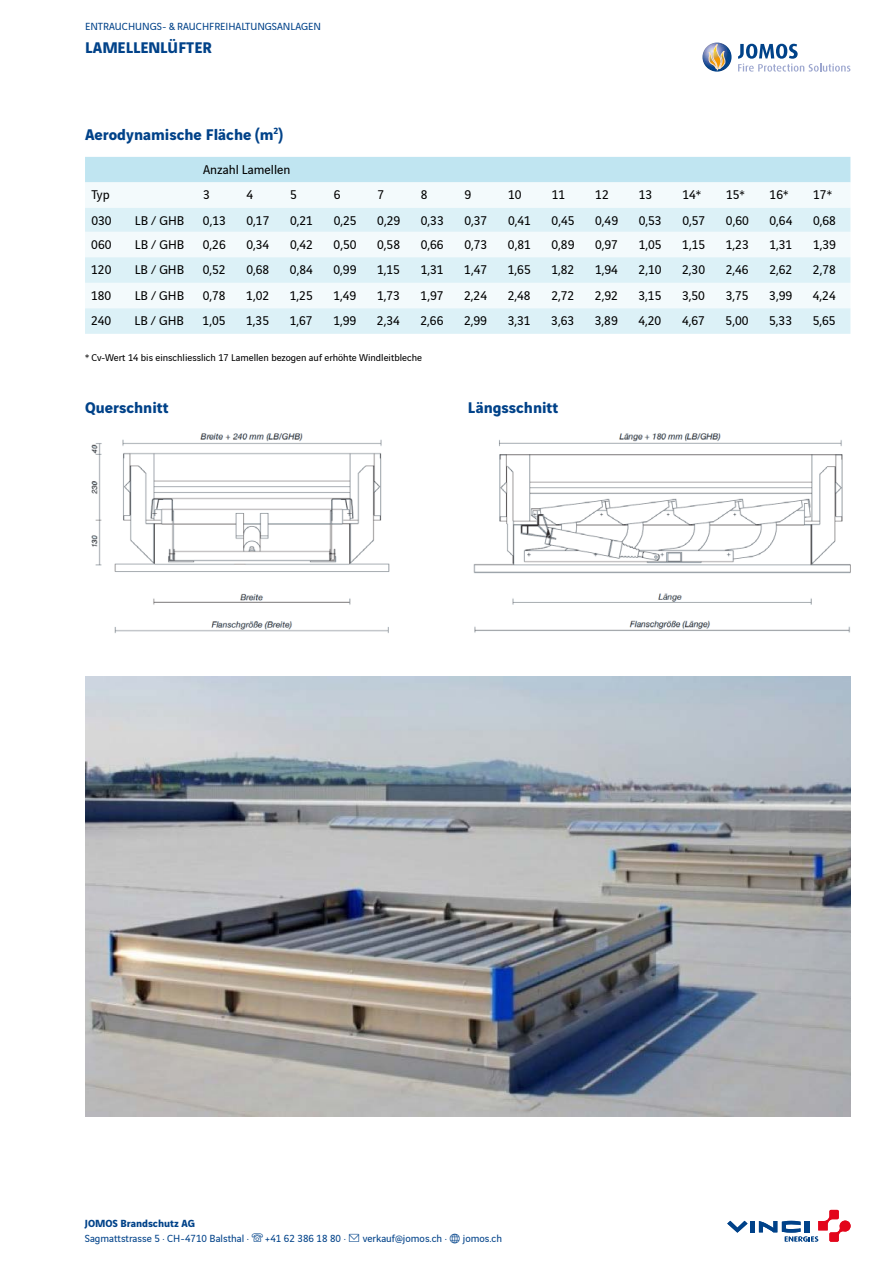
<style>
.page{position:relative;width:893px;height:1263px;background:#fff}
.page>*{position:absolute;margin:0;border:0;box-sizing:border-box;transform-origin:0 0}
.t1{font:700 16.5px "Vinci Sans";color:#004289}
.t2{font:13.5px "Vinci Sans";color:#000}
.t3{font:10.95px "Vinci Sans";color:#004289}
.t4{font:700 10.95px "Vinci Sans";color:#004289}
.t5{font:10.5px "Vinci Sans";color:#000}
</style>
<div class="page">
<img style="left:702px;top:43px;width:29px;height:29px;border-radius:15px">
<svg style="left:708px;top:44px;width:17px;height:26px"></svg>
<svg style="left:738px;top:44px;width:112px;height:28px"></svg>
<img style="left:91px;top:434px;width:299px;height:199px">
<img style="left:473px;top:434px;width:377px;height:199px">
<img style="left:85px;top:677px;width:765px;height:440px">
<div style="left:85px;top:157px;width:765px;height:25px;background:#c0e5f1"></div>
<div style="left:85px;top:182px;width:765px;height:26px;background:#f3fafc"></div>
<svg style="left:85px;top:208px;width:765px;height:126px;fill:#dcf1f7"></svg>
<hr style="left:750px;top:1221px;width:4px;height:11px;background:#004289">
<svg style="left:727px;top:1221px;width:21px;height:12px"></svg>
<svg style="left:759px;top:1210px;width:92px;height:32px"></svg>
<p class="t3" style="left:85px;top:18px;width:238px">ENTRAUCHUNGS- &amp; RAUCHFREIHALTUNGSANLAGEN</p>
<p class="t1" style="left:85px;top:35px;width:128px">LAMELLENLÜFTER</p>
<p class="t1" style="left:85px;top:121px;width:199px">Aerodynamische Fläche (m<sup>2</sup>)</p>
<p class="t2" style="left:203px;top:159px;width:89px">Anzahl Lamellen</p>
<p class="t2" style="left:91px;top:185px;width:20px">Typ</p>
<p class="t2" style="left:203px;top:185px;width:8px">3</p>
<p class="t2" style="left:247px;top:185px;width:8px">4</p>
<p class="t2" style="left:290px;top:185px;width:8px">5</p>
<p class="t2" style="left:334px;top:185px;width:8px">6</p>
<p class="t2" style="left:377px;top:185px;width:8px">7</p>
<p class="t2" style="left:421px;top:185px;width:8px">8</p>
<p class="t2" style="left:464px;top:185px;width:8px">9</p>
<p class="t2" style="left:508px;top:185px;width:15px">10</p>
<p class="t2" style="left:552px;top:185px;width:15px">11</p>
<p class="t2" style="left:595px;top:185px;width:15px">12</p>
<p class="t2" style="left:639px;top:185px;width:15px">13</p>
<p class="t2" style="left:682px;top:185px;width:20px">14*</p>
<p class="t2" style="left:726px;top:185px;width:20px">15*</p>
<p class="t2" style="left:770px;top:185px;width:20px">16*</p>
<p class="t2" style="left:813px;top:185px;width:20px">17*</p>
<p class="t2" style="left:91px;top:210px;width:22px">030</p>
<p class="t2" style="left:135px;top:210px;width:51px">LB / GHB</p>
<p class="t2" style="left:203px;top:210px;width:24px">0,13</p>
<p class="t2" style="left:247px;top:210px;width:24px">0,17</p>
<p class="t2" style="left:290px;top:210px;width:24px">0,21</p>
<p class="t2" style="left:334px;top:210px;width:24px">0,25</p>
<p class="t2" style="left:377px;top:210px;width:24px">0,29</p>
<p class="t2" style="left:421px;top:210px;width:24px">0,33</p>
<p class="t2" style="left:464px;top:210px;width:24px">0,37</p>
<p class="t2" style="left:508px;top:210px;width:24px">0,41</p>
<p class="t2" style="left:552px;top:210px;width:24px">0,45</p>
<p class="t2" style="left:595px;top:210px;width:24px">0,49</p>
<p class="t2" style="left:639px;top:210px;width:24px">0,53</p>
<p class="t2" style="left:682px;top:210px;width:24px">0,57</p>
<p class="t2" style="left:726px;top:210px;width:24px">0,60</p>
<p class="t2" style="left:769px;top:210px;width:24px">0,64</p>
<p class="t2" style="left:813px;top:210px;width:24px">0,68</p>
<p class="t2" style="left:91px;top:234px;width:22px">060</p>
<p class="t2" style="left:135px;top:234px;width:51px">LB / GHB</p>
<p class="t2" style="left:203px;top:234px;width:24px">0,26</p>
<p class="t2" style="left:246px;top:234px;width:24px">0,34</p>
<p class="t2" style="left:290px;top:234px;width:24px">0,42</p>
<p class="t2" style="left:334px;top:234px;width:24px">0,50</p>
<p class="t2" style="left:377px;top:234px;width:24px">0,58</p>
<p class="t2" style="left:421px;top:234px;width:24px">0,66</p>
<p class="t2" style="left:464px;top:234px;width:24px">0,73</p>
<p class="t2" style="left:508px;top:234px;width:24px">0,81</p>
<p class="t2" style="left:551px;top:234px;width:24px">0,89</p>
<p class="t2" style="left:595px;top:234px;width:24px">0,97</p>
<p class="t2" style="left:639px;top:234px;width:24px">1,05</p>
<p class="t2" style="left:682px;top:234px;width:24px">1,15</p>
<p class="t2" style="left:726px;top:234px;width:24px">1,23</p>
<p class="t2" style="left:769px;top:234px;width:24px">1,31</p>
<p class="t2" style="left:813px;top:234px;width:24px">1,39</p>
<p class="t2" style="left:91px;top:260px;width:22px">120</p>
<p class="t2" style="left:135px;top:260px;width:51px">LB / GHB</p>
<p class="t2" style="left:203px;top:260px;width:24px">0,52</p>
<p class="t2" style="left:246px;top:260px;width:24px">0,68</p>
<p class="t2" style="left:290px;top:260px;width:24px">0,84</p>
<p class="t2" style="left:334px;top:260px;width:24px">0,99</p>
<p class="t2" style="left:377px;top:260px;width:24px">1,15</p>
<p class="t2" style="left:421px;top:260px;width:24px">1,31</p>
<p class="t2" style="left:464px;top:260px;width:24px">1,47</p>
<p class="t2" style="left:508px;top:260px;width:24px">1,65</p>
<p class="t2" style="left:551px;top:260px;width:24px">1,82</p>
<p class="t2" style="left:595px;top:260px;width:24px">1,94</p>
<p class="t2" style="left:639px;top:260px;width:24px">2,10</p>
<p class="t2" style="left:682px;top:260px;width:24px">2,30</p>
<p class="t2" style="left:726px;top:260px;width:24px">2,46</p>
<p class="t2" style="left:769px;top:260px;width:24px">2,62</p>
<p class="t2" style="left:813px;top:260px;width:24px">2,78</p>
<p class="t2" style="left:91px;top:285px;width:22px">180</p>
<p class="t2" style="left:135px;top:285px;width:51px">LB / GHB</p>
<p class="t2" style="left:203px;top:285px;width:24px">0,78</p>
<p class="t2" style="left:246px;top:285px;width:24px">1,02</p>
<p class="t2" style="left:290px;top:285px;width:24px">1,25</p>
<p class="t2" style="left:333px;top:285px;width:24px">1,49</p>
<p class="t2" style="left:377px;top:285px;width:24px">1,73</p>
<p class="t2" style="left:421px;top:285px;width:24px">1,97</p>
<p class="t2" style="left:464px;top:285px;width:24px">2,24</p>
<p class="t2" style="left:508px;top:285px;width:24px">2,48</p>
<p class="t2" style="left:551px;top:285px;width:24px">2,72</p>
<p class="t2" style="left:595px;top:285px;width:24px">2,92</p>
<p class="t2" style="left:638px;top:285px;width:24px">3,15</p>
<p class="t2" style="left:682px;top:285px;width:24px">3,50</p>
<p class="t2" style="left:726px;top:285px;width:24px">3,75</p>
<p class="t2" style="left:769px;top:285px;width:24px">3,99</p>
<p class="t2" style="left:813px;top:285px;width:24px">4,24</p>
<p class="t2" style="left:91px;top:311px;width:22px">240</p>
<p class="t2" style="left:135px;top:311px;width:51px">LB / GHB</p>
<p class="t2" style="left:203px;top:311px;width:24px">1,05</p>
<p class="t2" style="left:246px;top:311px;width:24px">1,35</p>
<p class="t2" style="left:290px;top:311px;width:24px">1,67</p>
<p class="t2" style="left:333px;top:311px;width:24px">1,99</p>
<p class="t2" style="left:377px;top:311px;width:24px">2,34</p>
<p class="t2" style="left:421px;top:311px;width:24px">2,66</p>
<p class="t2" style="left:464px;top:311px;width:24px">2,99</p>
<p class="t2" style="left:508px;top:311px;width:24px">3,31</p>
<p class="t2" style="left:551px;top:311px;width:24px">3,63</p>
<p class="t2" style="left:595px;top:311px;width:24px">3,89</p>
<p class="t2" style="left:638px;top:311px;width:24px">4,20</p>
<p class="t2" style="left:682px;top:311px;width:24px">4,67</p>
<p class="t2" style="left:726px;top:311px;width:24px">5,00</p>
<p class="t2" style="left:769px;top:311px;width:24px">5,33</p>
<p class="t2" style="left:813px;top:311px;width:24px">5,65</p>
<p class="t5" style="left:85px;top:350px;width:338px">* Cv-Wert 14 bis einschliesslich 17 Lamellen bezogen auf erhöhte Windleitbleche</p>
<p class="t1" style="left:468px;top:394px;width:92px">Längsschnitt</p>
<p class="t1" style="left:85px;top:394px;width:85px">Querschnitt</p>
<p class="t4" style="left:85px;top:1215px;width:112px">JOMOS Brandschutz AG</p>
<p class="t3" style="left:85px;top:1230px;width:166px">Sagmattstrasse 5 · CH-4710 Balsthal ·</p>
<p class="t3" style="left:265px;top:1230px;width:184px">+41 62 386 18 80 · → verkauf@jomos.ch ·</p>
<p class="t3" style="left:463px;top:1230px;width:41px">jomos.ch</p>
</div>
